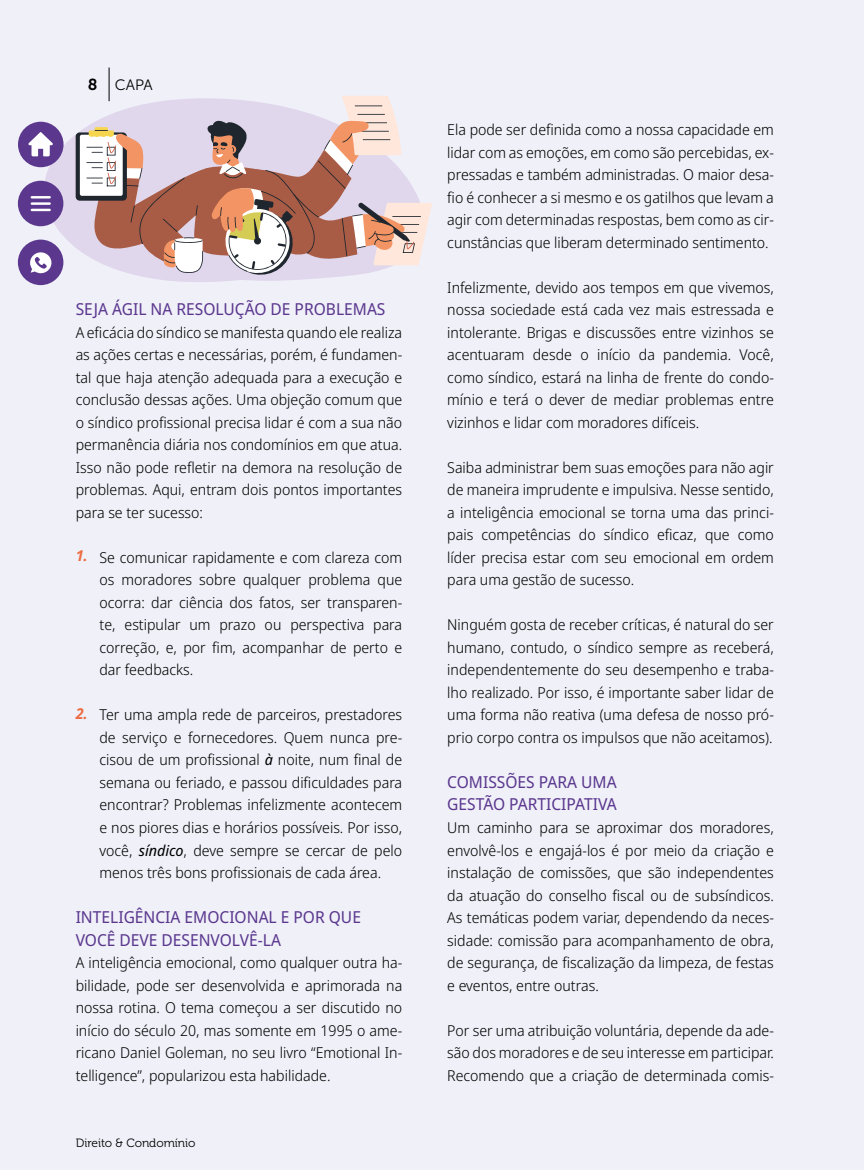
<style>
.page{position:relative;width:864px;height:1170px;background:#fff}
.page>*{position:absolute;margin:0;border:0;box-sizing:border-box;transform-origin:0 0}
.t1{font:16.5px/22.5px "Noto Sans Display";color:#5b388e}
.t2{font:15.9px "Museo Sans 700";color:#000}
.t3{font:300 15px/22.5px "Noto Sans Display";color:#000;text-align:justify}
.t4{font:15px "Museo Sans 300";color:#000}
.t5{font:12px "Museo 300";color:#000}
.s1{font-weight:400;font-style:italic;color:#ed6d43}
.s2{font-weight:400;font-style:italic}
</style>
<div class="page">
<div style="left:0;top:0;width:863px;height:1169px;background:#f0f0f9"></div>
<svg style="left:41px;top:121px;width:290px;height:162px;fill:#e0d7ec"></svg>
<svg style="left:76px;top:132px;width:51px;height:69px"></svg>
<div style="left:80px;top:135px;width:43px;height:61px;background:#fff;border-radius:2px"></div>
<svg style="left:86px;top:96px;width:346px;height:181px"></svg>
<hr style="left:109px;top:68px;width:1px;height:33px;background:#000">
<div style="left:18px;top:181px;width:45px;height:45px;background:#5b388d;border-radius:50%"></div>
<div style="left:18px;top:122px;width:45px;height:45px;background:#5b388d;border-radius:50%"></div>
<hr style="left:31px;top:196px;width:20px;height:2px;background:#fff">
<hr style="left:31px;top:202px;width:20px;height:3px;background:#fff">
<hr style="left:31px;top:209px;width:20px;height:2px;background:#fff">
<div style="left:18px;top:239px;width:45px;height:46px;background:#5b388d;border-radius:50%"></div>
<svg style="left:30px;top:252px;width:21px;height:21px"></svg>
<svg style="left:28px;top:132px;width:25px;height:24px"></svg>
<hr style="left:863px;top:891px;width:1px;height:278px;background:#c9c9c9">
<p class="t2" style="left:88px;top:76px;width:11px">8</p>
<p class="t4" style="left:115px;top:76px;width:39px">CAPA</p>
<p class="t1" style="left:76px;top:298px;width:311px">SEJA ÁGIL NA RESOLUÇÃO DE PROBLEMAS</p>
<p class="t3" style="left:76px;top:321px;width:328px">A eficácia do síndico se manifesta quando ele realiza as ações certas e necessárias, porém, é fundamen&shy;tal que haja atenção adequada para a execução e conclusão dessas ações. Uma objeção comum que o síndico profissional precisa lidar é com a sua não permanência diária nos condomínios em que atua.<br>Isso não pode refletir na demora na resolução de problemas. Aqui, entram dois pontos importantes para se ter sucesso:</p>
<p class="t3" style="left:99px;top:546px;width:304px;text-indent:-24px"><span class="s1">1.</span> Se comunicar rapidamente e com clareza com os moradores sobre qualquer problema que ocorra: dar ciência dos fatos, ser transparen&shy;te, estipular um prazo ou perspectiva para correção, e, por fim, acompanhar de perto e dar feedbacks.</p>
<p class="t3" style="left:99px;top:704px;width:304px;text-indent:-24px"><span class="s1">2.</span> Ter uma ampla rede de parceiros, prestadores de serviço e fornecedores. Quem nunca pre&shy;cisou de um profissional <span class="s2">à</span> noite, num final de semana ou feriado, e passou dificuldades para encontrar? Problemas infelizmente acontecem e nos piores dias e horários possíveis. Por isso, você, <span class="s2">síndico</span>, deve sempre se cercar de pelo menos três bons profissionais de cada área.</p>
<p class="t1" style="left:76px;top:906px;width:287px">INTELIGÊNCIA EMOCIONAL E POR QUE<br>VOCÊ DEVE DESENVOLVÊ-LA</p>
<p class="t3" style="left:76px;top:951px;width:328px">A inteligência emocional, como qualquer outra ha&shy;bilidade, pode ser desenvolvida e aprimorada na nossa rotina. O tema começou a ser discutido no início do século 20, mas somente em 1995 o ame&shy;ricano Daniel Goleman, no seu livro “Emotional In&shy;telligence”, popularizou esta habilidade.</p>
<p class="t5" style="left:76px;top:1136px;width:121px">Direito &amp; Condomínio</p>
<p class="t3" style="left:447px;top:119px;width:328px">Ela pode ser definida como a nossa capacidade em lidar com as emoções, em como são percebidas, ex&shy;pressadas e também administradas. O maior desa&shy;fio é conhecer a si mesmo e os gatilhos que levam a agir com determinadas respostas, bem como as cir&shy;cunstâncias que liberam determinado sentimento.</p>
<p class="t3" style="left:447px;top:276px;width:328px">Infelizmente, devido aos tempos em que vivemos, nossa sociedade está cada vez mais estressada e intolerante. Brigas e discussões entre vizinhos se acentuaram desde o início da pandemia. Você, como síndico, estará na linha de frente do condo&shy;mínio e terá o dever de mediar problemas entre vizinhos e lidar com moradores difíceis.</p>
<p class="t3" style="left:447px;top:456px;width:328px">Saiba administrar bem suas emoções para não agir de maneira imprudente e impulsiva. Nesse sentido, a inteligência emocional se torna uma das princi&shy;pais competências do síndico eficaz, que como líder precisa estar com seu emocional em ordem para uma gestão de sucesso.</p>
<p class="t3" style="left:447px;top:614px;width:328px">Ninguém gosta de receber críticas, é natural do ser humano, contudo, o síndico sempre as receberá, independentemente do seu desempenho e traba&shy;lho realizado. Por isso, é importante saber lidar de uma forma não reativa (uma defesa de nosso pró&shy;prio corpo contra os impulsos que não aceitamos).</p>
<p class="t1" style="left:447px;top:771px;width:171px">COMISSÕES PARA UMA<br>GESTÃO PARTICIPATIVA</p>
<p class="t3" style="left:447px;top:816px;width:328px">Um caminho para se aproximar dos moradores, envolvê-los e engajá-los é por meio da criação e instalação de comissões, que são independentes da atuação do conselho fiscal ou de subsíndicos.<br>As temáticas podem variar, dependendo da neces&shy;sidade: comissão para acompanhamento de obra, de segurança, de fiscalização da limpeza, de festas e eventos, entre outras.</p>
<p class="t3" style="left:447px;top:1019px;width:328px">Por ser uma atribuição voluntária, depende da ade&shy;são dos moradores e de seu interesse em participar.<br>Recomendo que a criação de determinada comis-</p>
</div>
